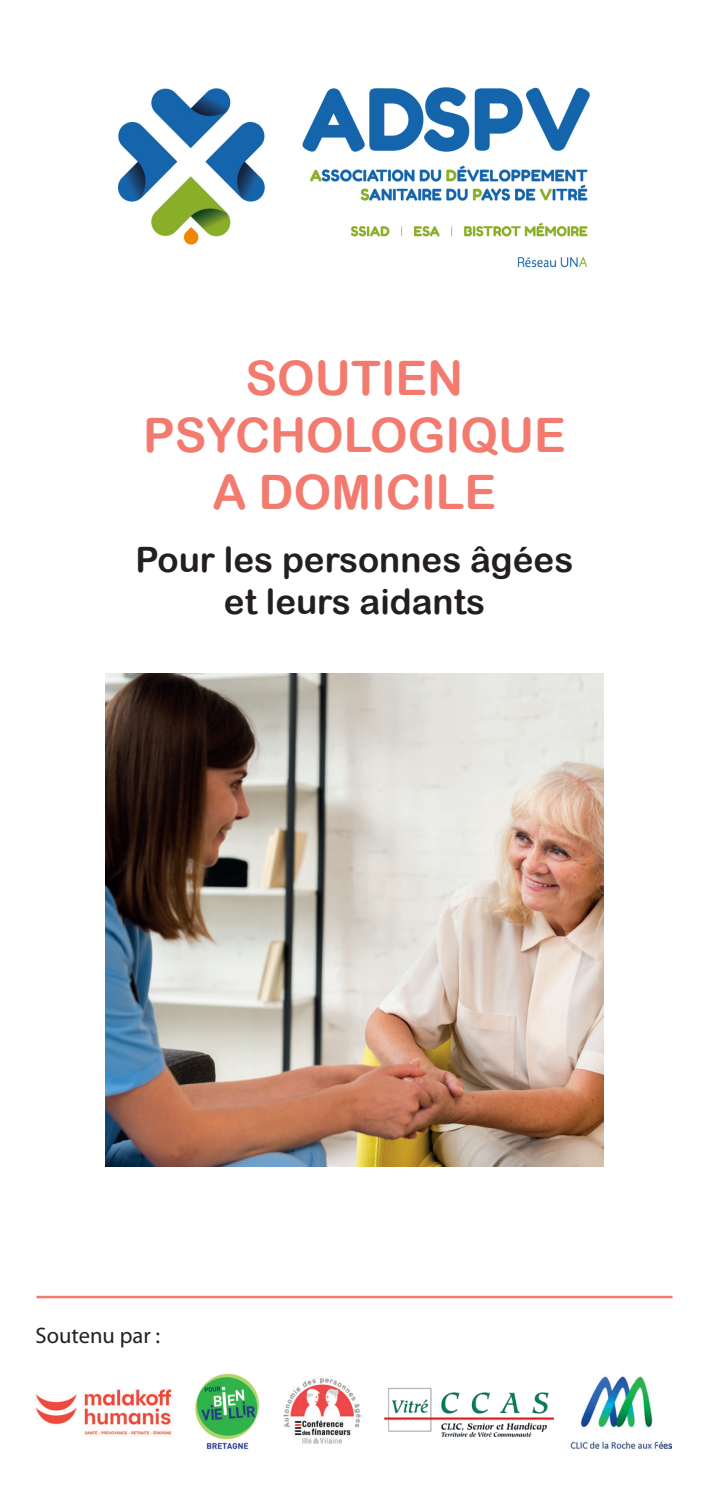
<style>
.page{position:relative;width:709px;height:1489px;background:#fff}
.page>*{position:absolute;margin:0;border:0;box-sizing:border-box;transform-origin:0 0}
.t1{font:47.5px/57px "Arial Rounded MT Bold";color:#f37a6e;text-align:center}
.t2{font:35px/42px "Arial Rounded MT Bold";color:#231f20;text-align:center}
.t3{font:22.5px "Myriad Pro";color:#231f20}
</style>
<div class="page">
<img style="left:118px;top:87px;width:472px;height:181px">
<img style="left:570px;top:1376px;width:101px;height:73px">
<img style="left:384px;top:1387px;width:170px;height:50px">
<img style="left:195px;top:1373px;width:64px;height:77px">
<img style="left:283px;top:1378px;width:79px;height:66px">
<img style="left:35px;top:1389px;width:137px;height:46px">
<hr style="left:36px;top:1295px;width:636px;height:3px;background:#f37a6e">
<img style="left:105px;top:673px;width:499px;height:493px">
<p class="t1" style="left:143px;top:349px;width:424px">SOUTIEN<br>PSYCHOLOGIQUE</p>
<p class="t1" style="left:213px;top:463px;width:285px">A DOMICILE</p>
<p class="t2" style="left:136px;top:538px;width:439px">Pour les personnes âgées et leurs aidants</p>
<p class="t3" style="left:35px;top:1321px;width:126px">Soutenu par :</p>
</div>
